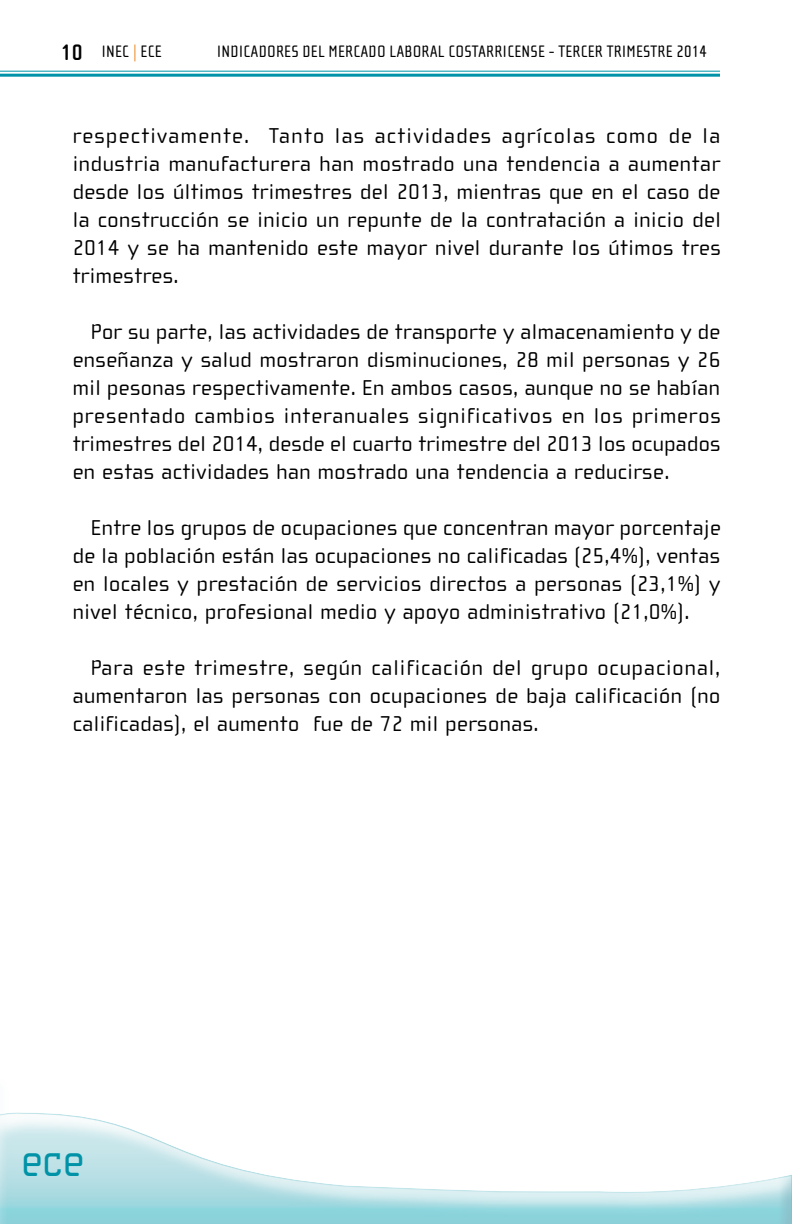
<style>
.page{position:relative;width:792px;height:1224px;background:#fff}
.page>*{position:absolute;margin:0;border:0;box-sizing:border-box;transform-origin:0 0}
.t1{font:48px "Cholla Slab";color:#0092a7;scale:.9 1}
.t2{font:22px/28px "Cholla Wide";letter-spacing:.025em;color:#000;text-align:justify}
.t3{font:17px "Cholla Sans";letter-spacing:.01em;color:#000}
.s1{font-weight:700;font-size:23px}
.s2{color:#fff}
</style>
<div class="page">
<hr style="left:0;top:71px;width:720px;height:1px;background:#0092a7">
<hr style="left:0;top:74px;width:720px;height:3px;background:#0092a7">
<div style="left:0;top:1066px;width:792px;height:158px;background:#0092a7;opacity:.75"></div>
<hr style="left:791px;top:1067px;width:1px;height:157px;background:#0092a7;opacity:.75">
<p class="t3" style="left:61px;top:42px;width:102px"><span class="s1">10</span> INEC <span class="s2">|</span> ECE</p>
<p class="t3" style="left:217px;top:42px;width:492px">INDICADORES DEL MERCADO LABORAL COSTARRICENSE - TERCER TRIMESTRE 2014</p>
<p class="t2" style="left:73px;top:122px;width:650px">respectivamente. Tanto las actividades agrícolas como de la industria manufacturera han mostrado una tendencia a aumentar desde los últimos trimestres del 2013, mientras que en el caso de la construcción se inicio un repunte de la contratación a inicio del 2014 y se ha mantenido este mayor nivel durante los útimos tres trimestres.</p>
<p class="t2" style="left:73px;top:318px;width:650px;text-indent:18px">Por su parte, las actividades de transporte y almacenamiento y de enseñanza y salud mostraron disminuciones, 28 mil personas y 26 mil pesonas respectivamente. En ambos casos, aunque no se habían presentado cambios interanuales significativos en los primeros trimestres del 2014, desde el cuarto trimestre del 2013 los ocupados en estas actividades han mostrado una tendencia a reducirse.</p>
<p class="t2" style="left:73px;top:514px;width:649px;text-indent:18px">Entre los grupos de ocupaciones que concentran mayor porcentaje de la población están las ocupaciones no calificadas (25,4%), ventas en locales y prestación de servicios directos a personas (23,1%) y nivel técnico, profesional medio y apoyo administrativo (21,0%).</p>
<p class="t2" style="left:73px;top:654px;width:649px;text-indent:18px">Para este trimestre, según calificación del grupo ocupacional, aumentaron las personas con ocupaciones de baja calificación (no calificadas), el aumento fue de 72 mil personas.</p>
<h1 class="t1" style="left:21px;top:1134px;width:71px">ece</h1>
</div>
